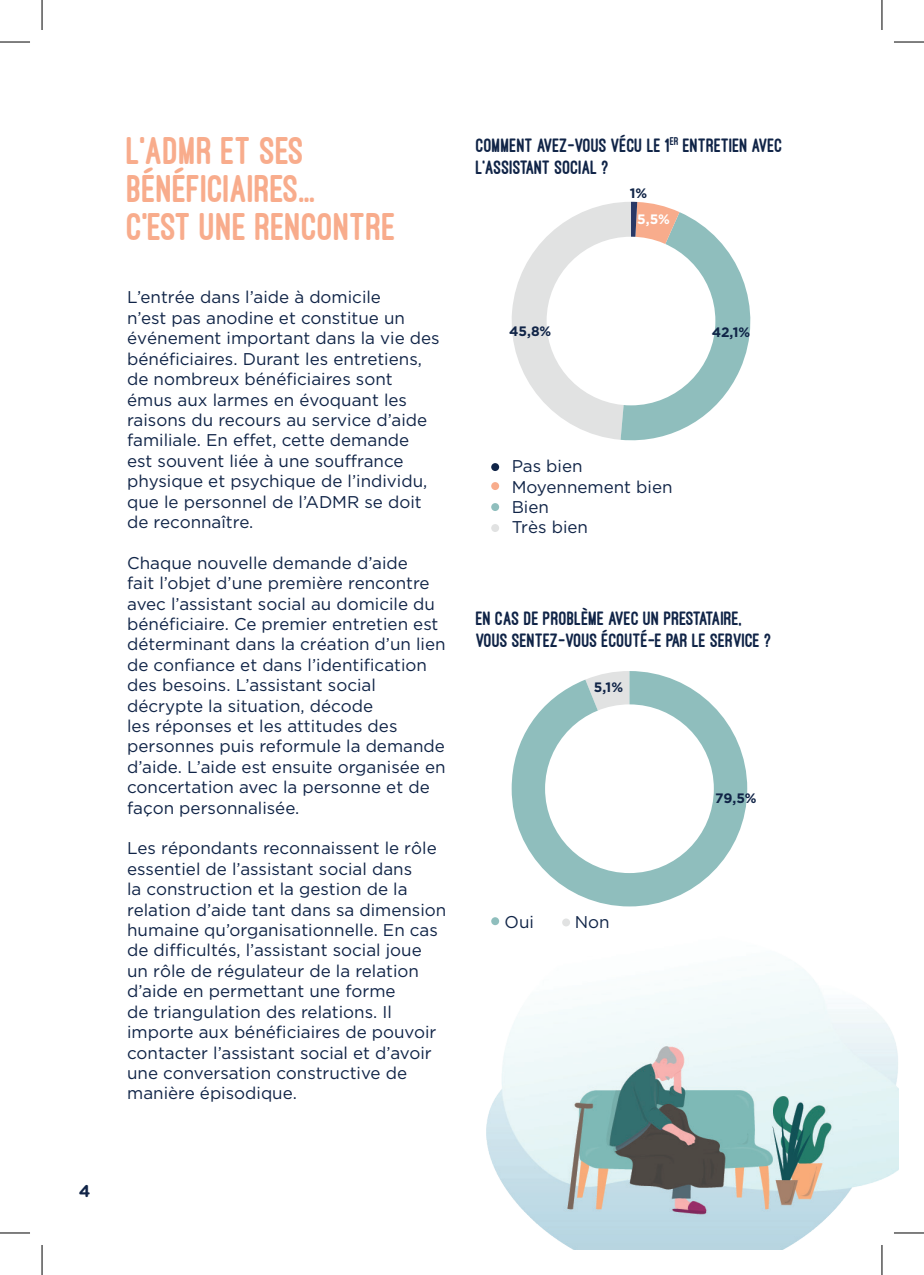
<style>
.page{position:relative;width:924px;height:1275px;background:#fff}
.page>*{position:absolute;margin:0;border:0;box-sizing:border-box;transform-origin:0 0}
.t1{font:800 40px/38px "Ostrich Sans";color:#f8ac8c}
.t2{font:800 20px/22px "Ostrich Sans";color:#102447}
.t3{font:17px/20.4px "Gotham";color:#102447}
.t4{font:700 17px "Gotham Rounded";color:#102447}
.t5{font:700 13.6px "Gotham";color:#102447}
.t6{font:700 13.6px "Gotham";color:#fff}
</style>
<div class="page">
<img style="left:486px;top:960px;width:412px;height:290px">
<svg style="left:512px;top:202px;width:239px;height:239px"></svg>
<div style="left:546px;top:237px;width:169px;height:168px;background:#fff;border-radius:50%"></div>
<div style="left:491px;top:463px;width:8px;height:8px;background:#102447;border-radius:50%"></div>
<div style="left:491px;top:917px;width:8px;height:8px;background:#8fbebd;border-radius:50%"></div>
<div style="left:491px;top:482px;width:8px;height:8px;background:#f8ac8c;border-radius:50%"></div>
<div style="left:562px;top:918px;width:8px;height:8px;background:#e1e2e2;border-radius:50%"></div>
<div style="left:491px;top:503px;width:8px;height:8px;background:#8fbebd;border-radius:50%"></div>
<div style="left:491px;top:524px;width:8px;height:8px;background:#e1e2e2;border-radius:50%"></div>
<svg style="left:511px;top:671px;width:235px;height:235px;fill:#8fbebd"></svg>
<div style="left:545px;top:704px;width:168px;height:169px;background:#fff;border-radius:50%"></div>
<hr style="left:893px;top:1231px;width:30px;height:3px;background:#fff">
<hr style="left:880px;top:1245px;width:2px;height:30px;background:#fff">
<hr style="left:0;top:42px;width:30px;height:1px;background:#000">
<hr style="left:893px;top:42px;width:30px;height:1px;background:#000">
<hr style="left:0;top:1232px;width:30px;height:1px;background:#000">
<hr style="left:893px;top:1232px;width:30px;height:1px;background:#000">
<hr style="left:42px;top:0;width:1px;height:30px;background:#000">
<hr style="left:42px;top:1245px;width:1px;height:30px;background:#000">
<hr style="left:881px;top:0;width:1px;height:30px;background:#000">
<hr style="left:881px;top:1245px;width:1px;height:30px;background:#000">
<p class="t4" style="left:79px;top:1178px;width:13px">4</p>
<h1 class="t1" style="left:127px;top:132px;width:271px">L'ADMR ET SES<br>BÉNÉFICIAIRES...<br>C’EST UNE RENCONTRE</h1>
<p class="t3" style="left:127px;top:287px;width:314px">L’entrée dans l’aide à domicile<br>n’est pas anodine et constitue un événement important dans la vie des bénéficiaires. Durant les entretiens, de nombreux bénéficiaires sont émus aux larmes en évoquant les raisons du recours au service d’aide familiale. En effet, cette demande<br>est souvent liée à une souffrance physique et psychique de l’individu, que le personnel de l’ADMR se doit de reconnaître.</p>
<p class="t3" style="left:127px;top:552px;width:320px">Chaque nouvelle demande d’aide<br>fait l’objet d’une première rencontre avec l’assistant social au domicile du bénéficiaire. Ce premier entretien est déterminant dans la création d’un lien de confiance et dans l’identification des besoins. L’assistant social décrypte la situation, décode<br>les réponses et les attitudes des personnes puis reformule la demande d’aide. L’aide est ensuite organisée en concertation avec la personne et de façon personnalisée.</p>
<p class="t3" style="left:127px;top:838px;width:320px">Les répondants reconnaissent le rôle essentiel de l’assistant social dans<br>la construction et la gestion de la relation d’aide tant dans sa dimension humaine qu’organisationnelle. En cas de difficultés, l’assistant social joue un rôle de régulateur de la relation d’aide en permettant une forme<br>de triangulation des relations. Il importe aux bénéficiaires de pouvoir contacter l’assistant social et d’avoir une conversation constructive de manière épisodique.</p>
<p class="t2" style="left:476px;top:134px;width:308px">COMMENT AVEZ-VOUS VÉCU LE 1<sup>ER</sup> ENTRETIEN AVEC<br>L’ASSISTANT SOCIAL ?</p>
<p class="t5" style="left:629px;top:185px;width:19px">1%</p>
<p class="t5" style="left:509px;top:323px;width:44px">45,8%</p>
<p class="t6" style="left:637px;top:211px;width:34px">5,5%</p>
<p class="t5" style="left:711px;top:325px;width:40px">42,1%</p>
<p class="t3" style="left:511px;top:456px;width:162px">Pas bien<br>Moyennement bien<br>Bien<br>Très bien</p>
<p class="t2" style="left:476px;top:608px;width:297px">EN CAS DE PROBLÈME AVEC UN PRESTATAIRE,<br>VOUS SENTEZ-VOUS ÉCOUTÉ-E PAR LE SERVICE ?</p>
<p class="t5" style="left:593px;top:679px;width:31px">5,1%</p>
<p class="t3" style="left:504px;top:911px;width:31px">Oui</p>
<p class="t3" style="left:574px;top:911px;width:36px">Non</p>
<p class="t5" style="left:715px;top:790px;width:43px">79,5%</p>
<p class="t5" style="left:716px;top:796px;width:28px">42,1</p>
</div>
